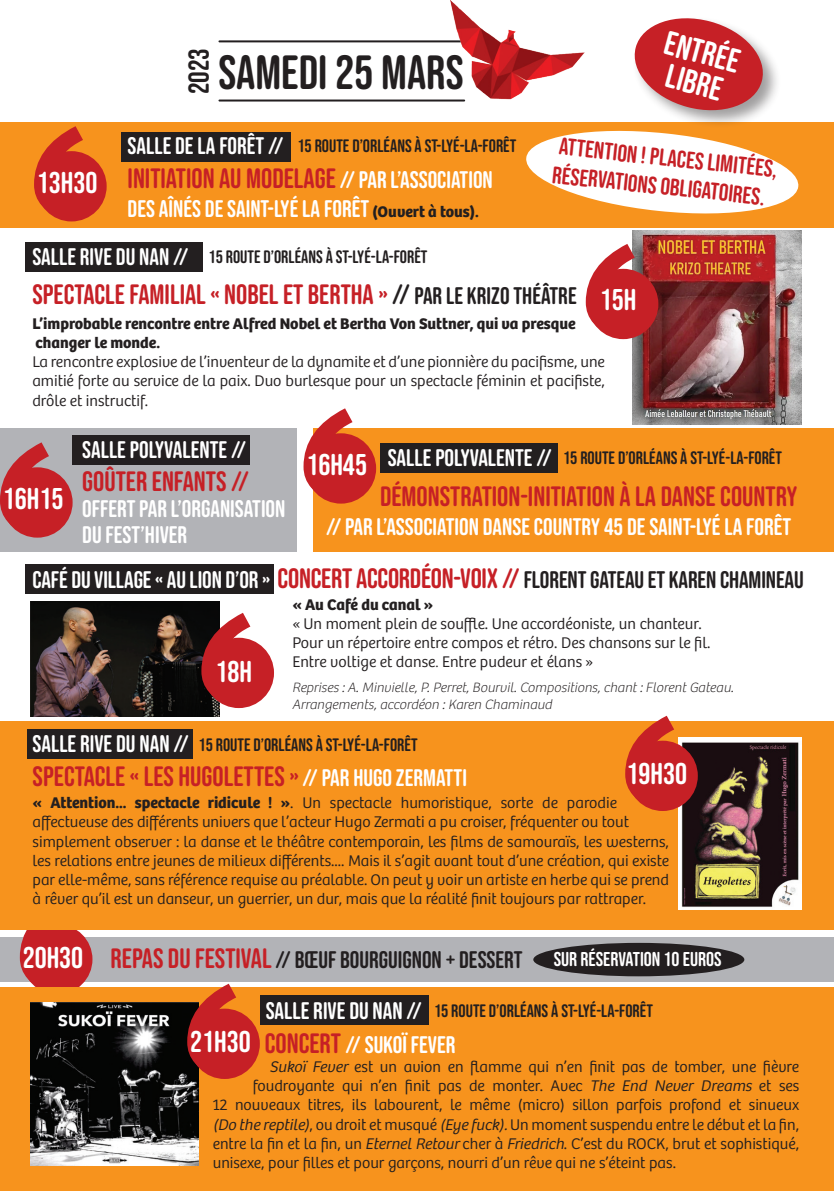
<style>
.page{position:relative;width:834px;height:1191px;background:#fff}
.page>*{position:absolute;margin:0;border:0;box-sizing:border-box;transform-origin:0 0}
.t1{font:48px "Bebas Neue Rounded";color:#231f20}
.t2{font:33.6px "Bebas Neue Rounded";color:#fff}
.t3{font:30px "Bebas Neue Rounded";color:#fff}
.t4{font:28.8px "Bebas Neue Rounded";color:#231f20}
.t5{font:28px "Bebas Neue Rounded";color:#c62026}
.t6{font:24px/26px "Bebas Neue Rounded";color:#fff}
.t7{font:24px "Bebas Neue Rounded";letter-spacing:-.005em;color:#231f20}
.t8{font:24px/28.8px "Bebas Neue Rounded";color:#c62026}
.t9{font:20px "Bebas Neue Rounded";color:#fff}
.t10{font:18px "Bebas Neue Rounded";color:#231f20}
.t11{font:300 16px/19.2px "Bree";color:#231f20}
.t12{font:700 16px "Bree";color:#231f20}
.t13{font:italic 100 14px/16.8px "Bree";color:#231f20}
.s1{font-size:24px;color:#fff}
.s2{font-family:"Bree";font-weight:700;font-size:16px;color:#231f20}
.s3{color:#231f20}
.s4{font-size:24px;color:#231f20}
.s5{color:#fff}
.s6{font-size:28px;color:#c62026}
.s7{font-weight:100}
.s8{font-weight:700}
.s9{font-style:italic}
</style>
<div class="page">
<div style="left:0;top:937px;width:833px;height:44px;background:#b2b3b7"></div>
<svg style="left:20px;top:930px;width:17px;height:57px"></svg>
<div style="left:22px;top:924px;width:70px;height:70px;background:#c62026;border-radius:50%"></div>
<div style="left:0;top:122px;width:833px;height:105px;background:#f7931d"></div>
<div style="left:0;top:721px;width:833px;height:209px;background:#f7931d"></div>
<div style="left:0;top:988px;width:833px;height:203px;background:#f7931d"></div>
<div style="left:0;top:428px;width:297px;height:123px;background:#b2b3b7"></div>
<div style="left:314px;top:428px;width:519px;height:123px;background:#f7931d"></div>
<img style="left:632px;top:231px;width:169px;height:193px">
<img style="left:31px;top:601px;width:189px;height:115px">
<img style="left:678px;top:737px;width:123px;height:172px">
<svg style="left:34px;top:126px;width:49px;height:88px"></svg>
<div style="left:36px;top:151px;width:71px;height:70px;background:#c62026;border-radius:50%"></div>
<svg style="left:585px;top:244px;width:49px;height:88px"></svg>
<div style="left:588px;top:269px;width:70px;height:70px;background:#c62026;border-radius:50%"></div>
<svg style="left:0;top:442px;width:49px;height:88px"></svg>
<div style="left:2px;top:467px;width:71px;height:70px;background:#c62026;border-radius:50%"></div>
<svg style="left:303px;top:408px;width:49px;height:88px"></svg>
<div style="left:306px;top:433px;width:70px;height:70px;background:#c62026;border-radius:50%"></div>
<svg style="left:201px;top:613px;width:49px;height:88px"></svg>
<div style="left:204px;top:638px;width:70px;height:70px;background:#c62026;border-radius:50%"></div>
<div style="left:627px;top:740px;width:70px;height:71px;background:#c62026;border-radius:50%"></div>
<svg style="left:625px;top:715px;width:49px;height:89px"></svg>
<hr style="left:219px;top:99px;width:245px;height:2px;background:#231f20">
<hr style="left:219px;top:40px;width:245px;height:2px;background:#231f20">
<img style="left:437px;top:0;width:148px;height:102px">
<div style="left:121px;top:132px;width:170px;height:30px;background:#231f20"></div>
<div style="left:26px;top:242px;width:176px;height:30px;background:#231f20"></div>
<div style="left:73px;top:435px;width:176px;height:30px;background:#231f20"></div>
<svg style="left:526px;top:130px;width:273px;height:84px"></svg>
<div style="left:632px;top:15px;width:149px;height:114px;background:#231f20;opacity:.43"></div>
<svg style="left:632px;top:15px;width:136px;height:101px"></svg>
<div style="left:380px;top:443px;width:177px;height:30px;background:#231f20"></div>
<div style="left:26px;top:564px;width:248px;height:30px;background:#231f20"></div>
<div style="left:27px;top:729px;width:166px;height:29px;background:#231f20"></div>
<img style="left:31px;top:1002px;width:168px;height:163px">
<div style="left:260px;top:995px;width:168px;height:29px;background:#231f20"></div>
<svg style="left:187px;top:983px;width:49px;height:89px"></svg>
<div style="left:189px;top:1008px;width:71px;height:71px;background:#c62026;border-radius:50%"></div>
<div style="left:533px;top:943px;width:211px;height:33px;background:#231f20;border-radius:50%"></div>
<p class="t3" style="left:37px;top:165px;width:62px">13H30</p>
<p class="t4" style="left:182px;top:94px;width:48px;rotate:-90deg">2023</p>
<p class="t1" style="left:218px;top:45px;width:246px">SAMEDI 25 MARS</p>
<p class="t6" style="left:128px;top:133px;width:157px">SALLE DE LA FORÊT //</p>
<p class="t5" style="left:128px;top:162px;width:366px">INITIATION AU MODELAGE <span class="s1">// PAR L’ASSOCIATION</span></p>
<p class="t6" style="left:128px;top:195px;width:352px">DES AÎNÉS DE SAINT-LYÉ LA FORÊT <span class="s2">(Ouvert à tous).</span></p>
<p class="t10" style="left:297px;top:136px;width:220px">15 ROUTE D’ORLÉANS À ST-LYÉ-LA-FORÊT</p>
<p class="t2" style="left:670px;top:24px;width:78px;rotate:15deg">ENTRÉE</p>
<p class="t2" style="left:671px;top:56px;width:59px;rotate:15deg">LIBRE</p>
<p class="t8" style="left:557px;top:131px;width:224px;rotate:6deg">ATTENTION ! PLACES LIMITÉES,<br>RÉSERVATIONS OBLIGATOIRES.</p>
<p class="t10" style="left:208px;top:247px;width:220px">15 ROUTE D’ORLÉANS À ST-LYÉ-LA-FORÊT</p>
<p class="t6" style="left:32px;top:243px;width:158px">SALLE RIVE DU NAN //</p>
<p class="t5" style="left:32px;top:278px;width:545px">SPECTACLE FAMILIAL « NOBEL ET BERTHA » <span class="s3">//</span> <span class="s4">PAR LE KRIZO THÉÂTRE</span></p>
<p class="t12" style="left:32px;top:313px;width:545px">L’improbable rencontre entre Alfred Nobel et Bertha Von Suttner, qui va presque</p>
<p class="t12" style="left:36px;top:333px;width:126px">changer le monde.</p>
<p class="t11" style="left:32px;top:352px;width:574px;text-align:justify">La rencontre explosive de l’inventeur de la dynamite et d’une pionnière du pacifisme, une amitié forte au service de la paix. Duo burlesque pour un spectacle féminin et pacifiste, drôle et instructif.</p>
<p class="t6" style="left:82px;top:436px;width:165px">SALLE POLYVALENTE //</p>
<p class="t5" style="left:82px;top:465px;width:168px">GOÛTER ENFANTS //</p>
<p class="t6" style="left:82px;top:496px;width:205px">OFFERT PAR L’ORGANISATION<br>DU FEST’HIVER</p>
<p class="t3" style="left:600px;top:283px;width:38px">15H</p>
<p class="t10" style="left:563px;top:448px;width:220px">15 ROUTE D’ORLÉANS À ST-LYÉ-LA-FORÊT</p>
<p class="t6" style="left:387px;top:445px;width:165px">SALLE POLYVALENTE //</p>
<p class="t3" style="left:306px;top:447px;width:62px">16H45</p>
<p class="t5" style="left:380px;top:480px;width:419px">DÉMONSTRATION-INITIATION À LA DANSE COUNTRY</p>
<p class="t6" style="left:326px;top:513px;width:466px">//PAR L’ASSOCIATION DANSE COUNTRY 45 DE SAINT-LYÉ LA FORÊT</p>
<p class="t3" style="left:3px;top:481px;width:62px">16H15</p>
<p class="t7" style="left:32px;top:566px;width:772px"><span class="s5">CAFÉ DU VILLAGE « AU LION D’OR »</span> <span class="s6">CONCERT ACCORDÉON-VOIX //</span> FLORENT GATEAU ET KAREN CHAMINEAU</p>
<p class="t3" style="left:215px;top:654px;width:38px">18H</p>
<p class="t12" style="left:292px;top:594px;width:142px">« Au Café du canal »</p>
<p class="t11" style="left:292px;top:614px;width:419px">« Un moment plein de souffle. Une accordéoniste, un chanteur.<br>Pour un répertoire entre compos et rétro. Des chansons sur le fil.<br>Entre voltige et danse<span class="s7">.</span> Entre pudeur et élans »</p>
<p class="t13" style="left:292px;top:679px;width:446px">Reprises :A.Minvielle,P.Perret,Bourvil.Compositions,chant:FlorentGateau.<br>Arrangements,accordéon :Karen Chaminaud</p>
<p class="t10" style="left:198px;top:734px;width:220px">15 ROUTE D’ORLÉANS À ST-LYÉ-LA-FORÊT</p>
<p class="t6" style="left:33px;top:731px;width:158px">SALLE RIVE DU NAN //</p>
<p class="t5" style="left:33px;top:760px;width:436px">SPECTACLE « LES HUGOLETTES » <span class="s1">// PAR HUGO ZERMATTI</span></p>
<p class="t11" style="left:33px;top:793px;width:638px"><span class="s8">« Attention... spectacle ridicule ! »</span>. Un spectacle humoristique, sorte de parodie affectueuse des différents univers que l’acteur Hugo Zermati a pu croiser, fréquenter ou tout simplement observer : la danse et le théâtre contemporain, les films de samouraïs, les westerns, les relations entre jeunes de milieux différents.... Mais il s’agit avant tout d’une création, qui existe par elle-même, sans référence requise au préalable. On peut y voir un artiste en herbe qui se prend à rêver qu’il est un danseur, un guerrier, un dur, mais que la réalité finit toujours par rattraper.</p>
<p class="t3" style="left:626px;top:756px;width:62px">19H30</p>
<p class="t3" style="left:23px;top:940px;width:62px">20H30</p>
<p class="t7" style="left:111px;top:946px;width:413px"><span class="s6">REPAS DU FESTIVAL</span> // BŒUF BOURGUIGNON + DESSERT</p>
<p class="t9" style="left:553px;top:948px;width:169px">SUR RÉSERVATION 10 EUROS</p>
<p class="t10" style="left:434px;top:1001px;width:220px">15 ROUTE D’ORLÉANS À ST-LYÉ-LA-FORÊT</p>
<p class="t6" style="left:266px;top:997px;width:158px">SALLE RIVE DU NAN //</p>
<p class="t6" style="left:265px;top:1031px;width:192px"><span class="s6">CONCERT</span> // SUKOÏ FEVER</p>
<p class="t11" style="left:269px;top:1057px;width:531px"><span class="s9">Sukoï Fever</span> est un avion en flamme qui n’en finit pas de tomber, une fièvre</p>
<p class="t11" style="left:253px;top:1076px;width:548px">foudroyante qui n’en finit pas de monter. Avec <span class="s9">The End Never Dreams</span> et ses</p>
<p class="t11" style="left:213px;top:1095px;width:587px">12 nouveaux titres, ils labourent, le même (micro) sillon parfois profond et sinueux</p>
<p class="t11" style="left:213px;top:1114px;width:588px"><span class="s9">(Do the reptile)</span>, ou droit et musqué <span class="s9">(Eye fuck).</span>Un moment suspendu entre le début et la fin,</p>
<p class="t11" style="left:213px;top:1134px;width:588px">entre la fin et la fin, un <span class="s9">EternelRetour</span>cher à <span class="s9">Friedrich</span>. C’est du ROCK, brut et sophistiqué,</p>
<p class="t11" style="left:213px;top:1153px;width:464px">unisexe, pour filles et pour garçons, nourri d’un rêve qui ne s’éteint pas.</p>
<p class="t3" style="left:190px;top:1025px;width:62px">21H30</p>
</div>
